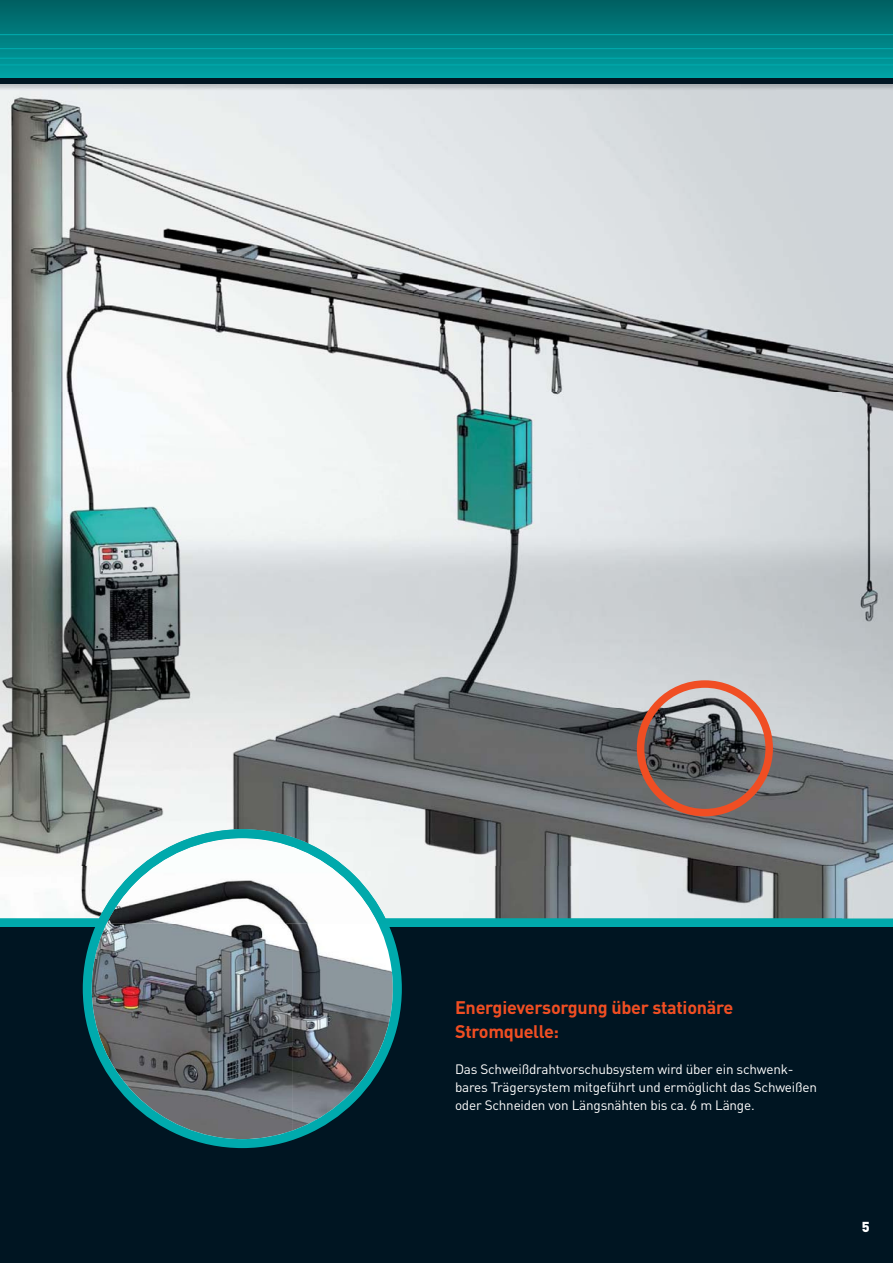
<style>
.page{position:relative;width:893px;height:1263px;background:#fff}
.page>*{position:absolute;margin:0;border:0;box-sizing:border-box;transform-origin:0 0}
.t1{font:700 18px/24px "DIN";letter-spacing:-.015em;color:#f04e23}
.t2{font:900 14.25px "DIN";color:#fff}
.t3{font:13.5px/18px "DIN";letter-spacing:-.015em;color:#fff}
</style>
<div class="page">
<img style="left:0;top:84px;width:892px;height:308px">
<svg style="left:0;top:0;width:892px;height:79px;background:#007f81"></svg>
<hr style="left:0;top:34px;width:892px;height:1px;background:#00aaad">
<hr style="left:0;top:48px;width:892px;height:1px;background:#00aaad">
<hr style="left:0;top:58px;width:892px;height:1px;background:#00aaad">
<hr style="left:0;top:64px;width:892px;height:1px;background:#00aaad">
<div style="left:0;top:79px;width:892px;height:5px;background:#001522"></div>
<div style="left:0;top:927px;width:892px;height:336px;background:#001522"></div>
<div style="left:0;top:918px;width:892px;height:9px;background:#00aaad"></div>
<svg style="left:83px;top:924px;width:319px;height:224px"></svg>
<img style="left:0;top:392px;width:842px;height:474px">
<img style="left:842px;top:392px;width:50px;height:526px">
<img style="left:62px;top:866px;width:34px;height:52px">
<img style="left:388px;top:866px;width:455px;height:52px">
<img style="left:0;top:918px;width:892px;height:1px">
<img style="left:96px;top:829px;width:292px;height:95px">
<div style="left:636px;top:680px;width:137px;height:136px;border:8px solid #f04e23;border-radius:50%"></div>
<h1 class="t1" style="left:455px;top:997px;width:280px">Energieversorgung über stationäre<br>Stromquelle:</h1>
<p class="t3" style="left:455px;top:1062px;width:363px">Das Schweißdrahtvorschubsystem wird über ein schwenk&shy;bares Trägersystem mitgeführt und ermöglicht das Schweißen oder Schneiden von Längsnähten bis ca. 6 m Länge.</p>
<p class="t2" style="left:861px;top:1222px;width:9px">5</p>
</div>
